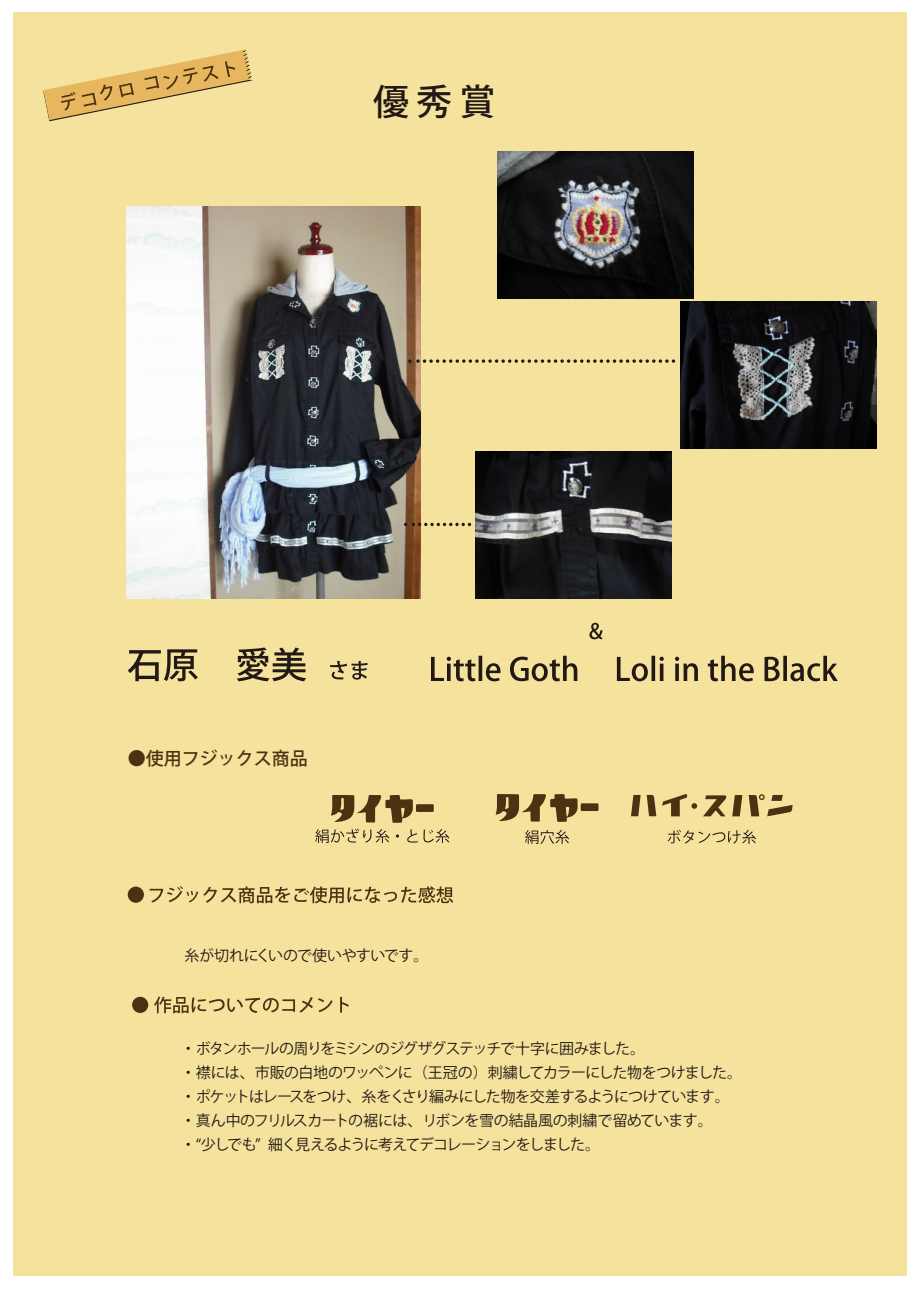
<style>
.page{position:relative;width:919px;height:1289px;background:#fff}
.page>*{position:absolute;margin:0;border:0;box-sizing:border-box;transform-origin:0 0}
.t1{font:500 36px "Koz Go Pro";color:#221815}
.t2{font:500 18px "Koz Go Pro";color:#4d3212}
.t3{font:15px/24px "Koz Go Pro";letter-spacing:-.055em;color:#221815}
.t4{font:15px "Koz Go Pro";letter-spacing:-.025em;color:#221815}
</style>
<div class="page">
<div style="left:13px;top:13px;width:893px;height:1263px;background:#f5e39d"></div>
<svg style="left:43px;top:49px;width:210px;height:72px"></svg>
<svg style="left:589px;top:622px;width:13px;height:17px"></svg>
<svg style="left:431px;top:656px;width:44px;height:25px"></svg>
<svg style="left:478px;top:655px;width:4px;height:26px"></svg>
<svg style="left:486px;top:663px;width:14px;height:18px"></svg>
<svg style="left:510px;top:655px;width:67px;height:26px"></svg>
<svg style="left:617px;top:657px;width:30px;height:24px"></svg>
<svg style="left:651px;top:655px;width:4px;height:26px"></svg>
<svg style="left:659px;top:663px;width:4px;height:18px"></svg>
<svg style="left:659px;top:656px;width:4px;height:5px"></svg>
<svg style="left:675px;top:656px;width:22px;height:25px"></svg>
<svg style="left:707px;top:655px;width:46px;height:26px"></svg>
<svg style="left:764px;top:656px;width:15px;height:25px"></svg>
<hr style="left:783px;top:655px;width:3px;height:26px;background:#221815">
<svg style="left:790px;top:655px;width:47px;height:26px"></svg>
<svg style="left:128px;top:649px;width:70px;height:32px"></svg>
<svg style="left:237px;top:647px;width:69px;height:34px"></svg>
<svg style="left:330px;top:661px;width:37px;height:18px"></svg>
<svg style="left:154px;top:996px;width:178px;height:17px"></svg>
<svg style="left:340px;top:997px;width:9px;height:15px"></svg>
<div style="left:132px;top:996px;width:16px;height:16px;background:#4d3212;border-radius:50%"></div>
<svg style="left:150px;top:886px;width:303px;height:17px"></svg>
<div style="left:128px;top:886px;width:16px;height:16px;background:#4d3212;border-radius:50%"></div>
<img style="left:127px;top:207px;width:293px;height:391px">
<img style="left:680px;top:301px;width:196px;height:147px">
<img style="left:497px;top:152px;width:196px;height:146px">
<img style="left:476px;top:451px;width:195px;height:147px">
<svg style="left:408px;top:359px;width:267px;height:4px"></svg>
<svg style="left:404px;top:522px;width:67px;height:4px"></svg>
<svg style="left:315px;top:795px;width:134px;height:48px"></svg>
<svg style="left:495px;top:794px;width:103px;height:28px"></svg>
<svg style="left:525px;top:830px;width:44px;height:14px"></svg>
<svg style="left:631px;top:795px;width:9px;height:21px"></svg>
<svg style="left:646px;top:795px;width:10px;height:21px"></svg>
<svg style="left:662px;top:794px;width:35px;height:22px"></svg>
<svg style="left:703px;top:795px;width:39px;height:21px"></svg>
<svg style="left:748px;top:794px;width:44px;height:22px"></svg>
<svg style="left:667px;top:829px;width:89px;height:14px"></svg>
<h1 class="t1" style="left:373px;top:78px;width:124px">優秀賞</h1>
<p class="t2" style="left:128px;top:747px;width:181px">●使用フジックス商品</p>
<p class="t4" style="left:185px;top:945px;width:245px">糸が切れにくいので使いやすいです。</p>
<p class="t3" style="left:181px;top:1037px;width:562px">・ボタンホールの周りをミシンのジグザグステッチで十字に囲みました。<br>・襟には、市販の白地のワッペンに（王冠の）刺繍してカラーにした物をつけました。・ポケットはレースをつけ、糸をくさり編みにした物を交差するようにつけています。・真ん中のフリルスカートの裾には、リボンを雪の結晶風の刺繍で留めています。<br>・“少しでも” 細く見えるように考えてデコレーションをしました。</p>
</div>
